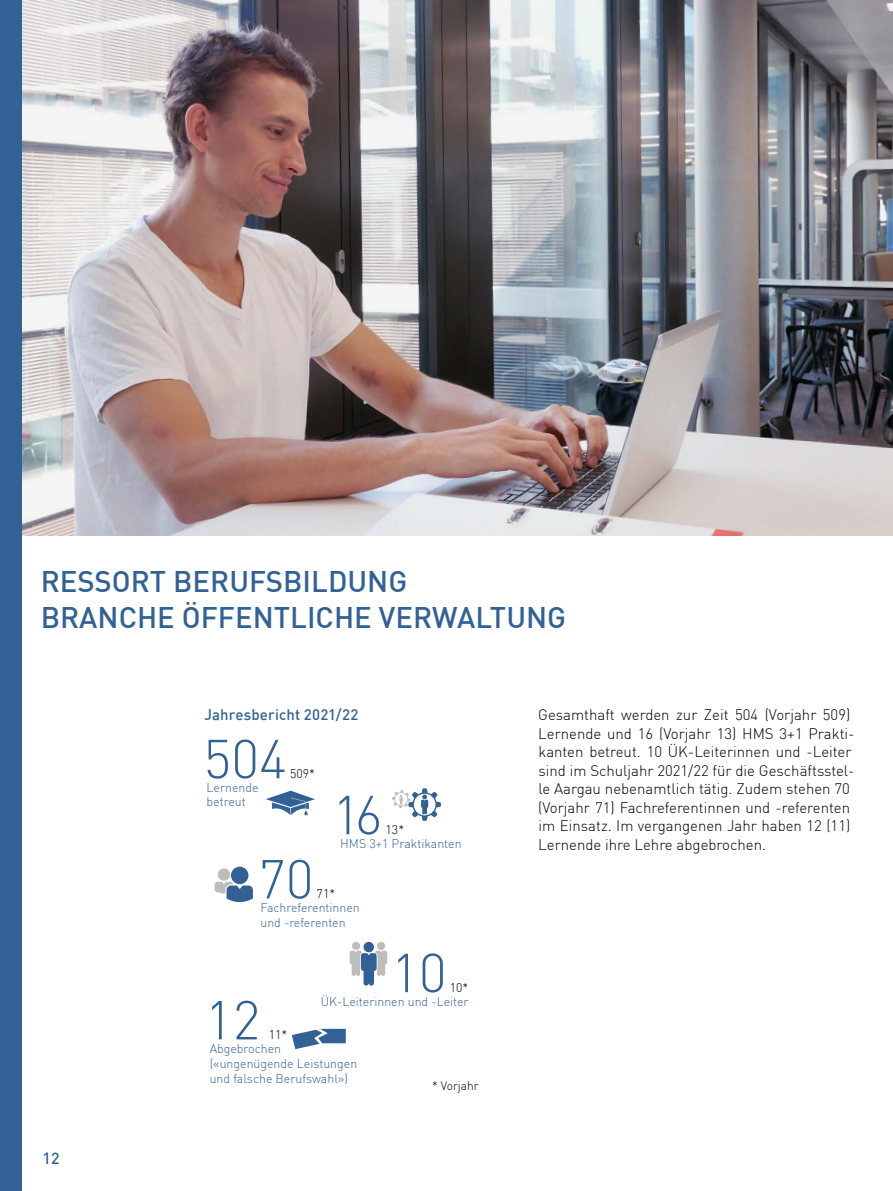
<style>
.page{position:relative;width:893px;height:1191px;background:#fff}
.page>*{position:absolute;margin:0;border:0;box-sizing:border-box;transform-origin:0 0}
.t1{font:300 54px "DIN";color:#326295}
.t2{font:500 29.25px/35.1px "DIN";color:#326295}
.t3{font:500 15.9px "DIN";color:#326295}
.t4{font:300 15px/18.5px "DIN";color:#000}
.t5{font:500 15px "DIN";letter-spacing:.01em;color:#326295}
.t6{font:300 12.3px/14.9px "DIN";color:#326295}
.t7{font:300 12.3px "DIN";color:#000}
.t8{font:300 12px "DIN";color:#000}
</style>
<div class="page">
<img style="left:21px;top:0;width:872px;height:535px">
<svg style="left:266px;top:790px;width:49px;height:25px"></svg>
<svg style="left:292px;top:1028px;width:54px;height:21px"></svg>
<div style="left:352px;top:941px;width:8px;height:9px;background:#bebdbc;border-radius:50%"></div>
<div style="left:377px;top:941px;width:8px;height:9px;background:#bebdbc;border-radius:50%"></div>
<svg style="left:350px;top:950px;width:37px;height:35px"></svg>
<div style="left:364px;top:941px;width:10px;height:11px;background:#326295;border-radius:50%"></div>
<div style="left:218px;top:868px;width:12px;height:12px;background:#bebdbc;border-radius:50%"></div>
<div style="left:231px;top:866px;width:17px;height:18px;background:#326295;border-radius:50%"></div>
<svg style="left:215px;top:881px;width:38px;height:21px"></svg>
<svg style="left:392px;top:788px;width:49px;height:33px"></svg>
<div style="left:0;top:0;width:21px;height:1191px;background:#326295"></div>
<h2 class="t2" style="left:41px;top:563px;width:527px">RESSORT BERUFSBILDUNG<br>BRANCHE ÖFFENTLICHE VERWALTUNG</h2>
<p class="t3" style="left:43px;top:1148px;width:18px">12</p>
<p class="t5" style="left:204px;top:705px;width:156px">Jahresbericht 2021/22</p>
<h1 class="t1" style="left:204px;top:725px;width:85px">504</h1>
<p class="t7" style="left:290px;top:766px;width:26px">509*</p>
<p class="t6" style="left:207px;top:781px;width:53px;line-height:13.5px">Lernende betreut</p>
<h1 class="t1" style="left:332px;top:781px;width:52px">16</h1>
<p class="t7" style="left:386px;top:822px;width:20px">13*</p>
<p class="t6" style="left:340px;top:836px;width:123px">HMS 3+1 Praktikanten</p>
<h1 class="t1" style="left:258px;top:845px;width:57px">70</h1>
<p class="t7" style="left:317px;top:886px;width:20px">71*</p>
<p class="t6" style="left:260px;top:900px;width:101px">Fachreferentinnen und -referenten</p>
<h1 class="t1" style="left:391px;top:939px;width:57px">10</h1>
<p class="t7" style="left:450px;top:980px;width:20px">10*</p>
<p class="t6" style="left:321px;top:994px;width:149px">ÜK-Leiterinnen und -Leiter</p>
<h1 class="t1" style="left:205px;top:986px;width:57px">12</h1>
<p class="t7" style="left:269px;top:1027px;width:20px">11*</p>
<p class="t6" style="left:210px;top:1041px;width:149px">Abgebrochen («ungenügende Leistungen und falsche Berufswahl»)</p>
<p class="t8" style="left:432px;top:1078px;width:48px">* Vorjahr</p>
<p class="t4" style="left:538px;top:705px;width:318px">Gesamthaft werden zur Zeit 504 (Vorjahr 509)<br>Lernende und 16 (Vorjahr 13) HMS 3+1 Prakti&shy;kanten betreut. 10 ÜK-Leiterinnen und -Leiter sind im Schuljahr 2021/22 für die Geschäftsstel&shy;le Aargau nebenamtlich tätig. Zudem stehen 70 (Vorjahr 71) Fachreferentinnen und -referenten im Einsatz. Im vergangenen Jahr haben 12 (11)<br>Lernende ihre Lehre abgebrochen.</p>
</div>
